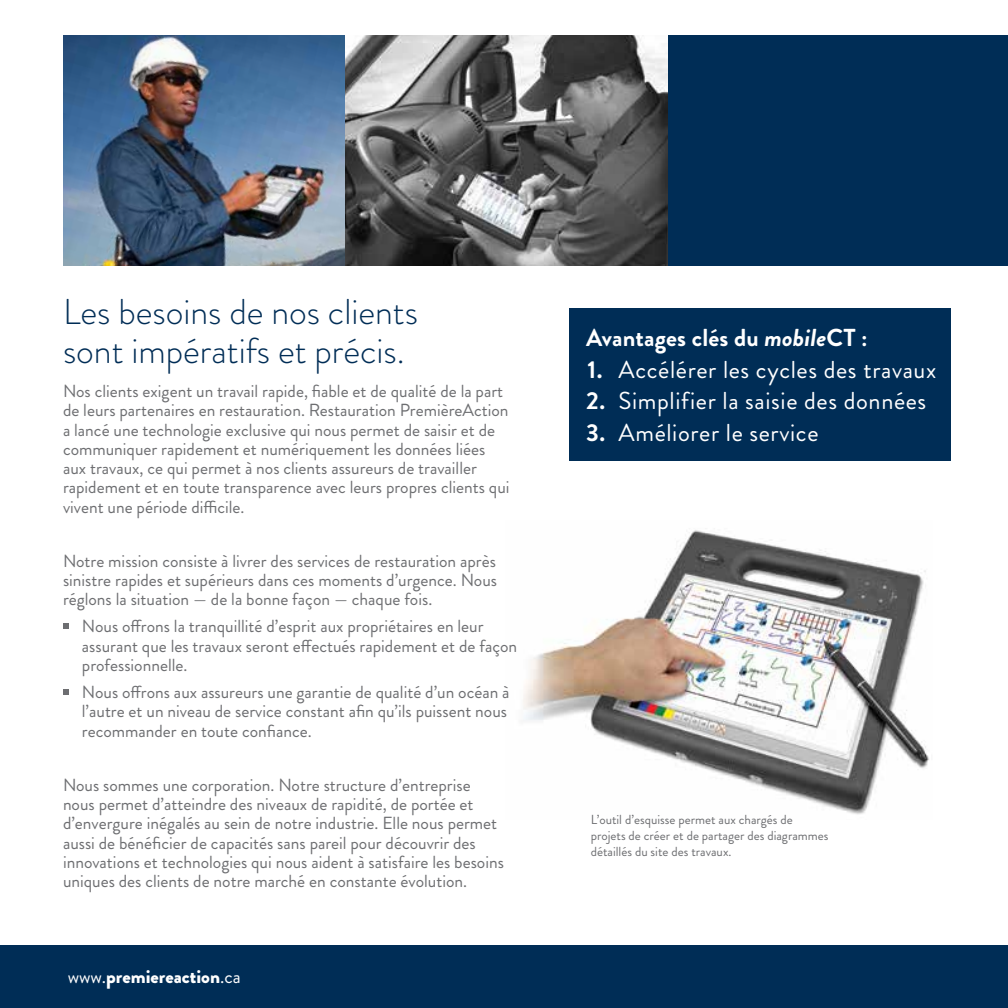
<style>
.page{position:relative;width:1008px;height:1008px;background:#fff}
.page>*{position:absolute;margin:0;border:0;box-sizing:border-box;transform-origin:0 0}
.t1{font:300 35.88px/38.5px "Brandon Grotesque";color:#002d56}
.t2{font:24.5px "Brandon Grotesque";letter-spacing:.025em;color:#fff}
.t3{font:700 24.5px "Brandon Grotesque";letter-spacing:.005em;color:#fff}
.t4{font:900 19.07px "Brandon Grotesque";color:#fff}
.t5{font:17.5px/19.2px "Brandon Grotesque";color:#6d6e71}
.t6{font:13.12px/15.8px "Brandon Grotesque";color:#6d6e71}
.s1{font-weight:400}
.s2{font-style:italic}
.s3{font-weight:700}
</style>
<div class="page">
<img style="left:523px;top:530px;width:406px;height:285px">
<svg style="left:63px;top:624px;width:5px;height:5px"></svg>
<svg style="left:63px;top:689px;width:5px;height:6px"></svg>
<div style="left:0;top:945px;width:1008px;height:63px;background:#002d56"></div>
<div style="left:667px;top:35px;width:341px;height:231px;background:#002d56"></div>
<img style="left:63px;top:35px;width:604px;height:231px">
<div style="left:569px;top:308px;width:382px;height:153px;background:#002d56"></div>
<h1 class="t1" style="left:63px;top:293px;width:357px">Les besoins de nos clients sont impératifs et précis.</h1>
<p class="t5" style="left:63px;top:382px;width:448px">Nos clients exigent un travail rapide, fiable et de qualité de la part de leurs partenaires en restauration. Restauration PremièreAction a lancé une technologie exclusive qui nous permet de saisir et de communiquer rapidement et numériquement les données liées aux travaux, ce qui permet à nos clients assureurs de travailler rapidement et en toute transparence avec leurs propres clients qui vivent une période difficile.</p>
<p class="t5" style="left:63px;top:551px;width:436px;text-align:justify">Notre mission consiste à livrer des services de restauration après sinistre rapides et supérieurs dans ces moments d’urgence. Nous réglons la situation — de la bonne façon — chaque fois.</p>
<p class="t5" style="left:82px;top:617px;width:437px">Nous offrons la tranquillité d’esprit aux propriétaires en leur assurant que les travaux seront effectués rapidement et de façon professionnelle.</p>
<p class="t5" style="left:82px;top:683px;width:429px">Nous offrons aux assureurs une garantie de qualité d’un océan à l’autre et un niveau de service constant afin qu’ils puissent nous recommander en toute confiance.</p>
<p class="t5" style="left:63px;top:775px;width:442px">Nous sommes une corporation. Notre structure d’entreprise nous permet d’atteindre des niveaux de rapidité, de portée et d’envergure inégalés au sein de notre industrie. Elle nous permet aussi de bénéficier de capacités sans pareil pour découvrir des innovations et technologies qui nous aident à satisfaire les besoins uniques des clients de notre marché en constante évolution.</p>
<p class="t4" style="left:68px;top:963px;width:175px"><span class="s1">www.</span>premiereaction<span class="s1">.ca</span></p>
<h2 class="t3" style="left:586px;top:320px;width:283px">Avantages clés du <span class="s2">mobile</span>CT :</h2>
<h2 class="t2" style="left:587px;top:352px;width:350px"><span class="s3">1.</span> Accélérer les cycles des travaux</h2>
<h2 class="t2" style="left:586px;top:384px;width:342px"><span class="s3">2.</span> Simplifier la saisie des données</h2>
<h2 class="t2" style="left:586px;top:416px;width:234px"><span class="s3">3.</span> Améliorer le service</h2>
<p class="t6" style="left:591px;top:812px;width:239px">L’outil d’esquisse permet aux chargés de projets de créer et de partager des diagrammes détaillés du site des travaux.</p>
</div>
